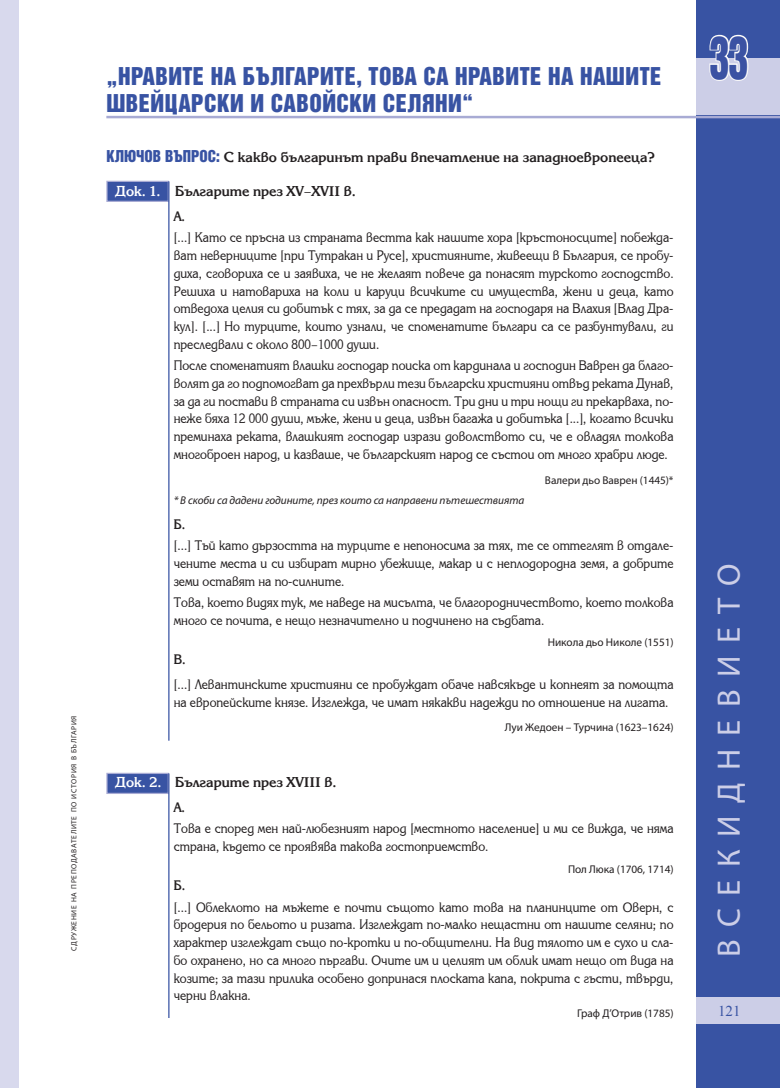
<style>
.page{position:relative;width:780px;height:1088px;background:#fff}
.page>*{position:absolute;margin:0;border:0;box-sizing:border-box;transform-origin:0 0}
.t1{font:700 53.5px "Iskar";color:#3b52a3;scale:.74 1}
.t2{font:32.5px "Myriad Pro";letter-spacing:.39em;color:#cccee7}
.ЗАГЛАВИЕ{font:700 22.5px/27px "Iskar";letter-spacing:.02em;color:#3853a3}
.КЛЮЧОВ_и_ОБОБЩАВАЩ_в{font:700 15px "Karina";color:#231f20}
.Документ_-_заглавие{font:700 15px "Karina";letter-spacing:-.005em;color:#231f20}
.t3{font:15px "Times New Roman";color:#3853a3}
.текст{font:14.38px/17.8px "Karina";color:#231f20;text-align:justify;scale:.9 1}
.текст-2{font:700 14.38px "Karina";color:#231f20;scale:.9 1}
.Източник{font:11.25px "Myriad Pro";letter-spacing:-.005em;color:#231f20}
.Източник-2{font:italic 11.25px "Myriad Pro";letter-spacing:-.005em;color:#231f20}
.t4{font:7.5px "Myriad Pro";letter-spacing:.08em;color:#231f20}
.s1{font-family:"Iskar";color:#3853a3}
.s2{color:#fff}
.s3{font-family:"Minion Pro";font-weight:400}
.s4{font-family:"Minion Pro"}
</style>
<div class="page">
<div style="left:696px;top:0;width:84px;height:1088px;background:#3853a3"></div>
<div style="left:696px;top:58px;width:84px;height:31px;background:#cccee7"></div>
<div style="left:696px;top:997px;width:84px;height:27px;background:#cccee7"></div>
<div style="left:107px;top:181px;width:61px;height:20px;background:#3853a3"></div>
<div style="left:106px;top:181px;width:63px;height:21px;border:1px solid #a8abd4"></div>
<div style="left:107px;top:773px;width:61px;height:20px;background:#3853a3"></div>
<div style="left:106px;top:773px;width:63px;height:21px;border:1px solid #a8abd4"></div>
<hr style="left:168px;top:181px;width:1px;height:560px;background:#3853a3">
<hr style="left:168px;top:773px;width:1px;height:245px;background:#3853a3">
<div style="left:0;top:0;width:19px;height:1088px;background:#d8d9ed"></div>
<hr style="left:106px;top:116px;width:674px;height:2px;background:#a8abd4">
<svg style="left:709px;top:34px;width:40px;height:47px"></svg>
<div style="left:696px;top:81px;width:84px;height:34px;background:#cccee7"></div>
<p class="t4" style="left:69px;top:950px;width:237px;rotate:-90deg">Сдружение на преподавателите по история в България</p>
<p class="ЗАГЛАВИЕ" style="left:106px;top:62px;width:556px">„НРАВИТЕ НА БЪЛГАРИТЕ, ТОВА СА НРАВИТЕ НА НАШИТЕ<br>ШВЕЙЦАРСКИ И САВОЙСКИ СЕЛЯНИ“</p>
<p class="КЛЮЧОВ_и_ОБОБЩАВАЩ_в" style="left:106px;top:148px;width:550px"><span class="s1">КЛЮЧОВ ВЪПРОС:</span> С какво българинът прави впечатление на западноевропееца?</p>
<p class="Документ_-_заглавие" style="left:115px;top:183px;width:242px"><span class="s2">Док. 1.</span> Българите през XV<span class="s3">–</span>ХV<span class="s4">ІІ</span> в.</p>
<p class="текст-2" style="left:174px;top:208px;width:14px">А.</p>
<p class="текст" style="left:174px;top:229px;width:557px">[...] Като се пръсна из страната вестта как нашите хора [кръстоносците] побежда&shy;ват неверниците [при Тутракан и Русе], християните, живеещи в България, се пробу&shy;диха, сговориха се и заявиха, че не желаят повече да понасят турското господство.<br>Решиха и натовариха на коли и каруци всичките си имущества, жени и деца, като отведоха целия си добитък с тях, за да се предадат на господаря на Влахия [Влад Дра&shy;кул]. [...] Но турците, които узнали, че споменатите българи са се разбунтували, ги преследвали с около 800<span class="s4">–</span>1000 души.</p>
<p class="текст" style="left:174px;top:357px;width:557px">После споменатият влашки господар поиска от кардинала и господин Ваврен да благо&shy;волят да го подпомогват да прехвърли тези български християни отвъд реката Дунав, за да ги постави в страната си извън опасност. Три дни и три нощи ги прекарваха, по&shy;неже бяха 12 000 души, мъже, жени и деца, извън багажа и добитъка [...], когато всички преминаха реката, влашкият господар изрази доволството си, че е овладял толкова многоброен народ, и казваше, че българският народ се състои от много храбри люде.</p>
<p class="Източник" style="left:545px;top:473px;width:130px">Валери дьо Ваврен (1445)*</p>
<p class="Източник-2" style="left:174px;top:493px;width:352px">* В скоби са дадени годините, през които са направени пътешествията</p>
<p class="текст-2" style="left:174px;top:516px;width:14px">Б.</p>
<p class="текст" style="left:174px;top:537px;width:557px">[...] Тъй като дързостта на турците е непоносима за тях, те се оттеглят в отдале&shy;чените места и си избират мирно убежище, макар и с неплодородна земя, а добрите земи оставят на по-силните.</p>
<p class="текст" style="left:174px;top:594px;width:557px">Това, което видях тук, ме наведе на мисълта, че благородничеството, което толкова много се почита, е нещо незначително и подчинено на съдбата.</p>
<p class="Източник" style="left:547px;top:635px;width:127px">Никола дьо Николе (1551)</p>
<p class="текст-2" style="left:174px;top:651px;width:15px">В.</p>
<p class="текст" style="left:174px;top:676px;width:557px">[...] Левантинските християни се пробуждат обаче навсякъде и копнеят за помощта на европейските князе. Изглежда, че имат някакви надежди по отношение на лигата.</p>
<p class="Източник" style="left:505px;top:721px;width:170px">Луи Жедоен – Турчина (1623–1624)</p>
<p class="Документ_-_заглавие" style="left:115px;top:774px;width:223px"><span class="s2">Док. 2.</span> Българите през ХV<span class="s4">ІІІ</span> в.</p>
<p class="текст-2" style="left:174px;top:799px;width:14px">А.</p>
<p class="текст" style="left:174px;top:820px;width:557px">Това е според мен най-любезният народ [местното население] и ми се вижда, че няма страна, където се проявява такова гостоприемство.</p>
<p class="Източник" style="left:568px;top:862px;width:107px">Пол Люка (1706, 1714)</p>
<p class="текст-2" style="left:174px;top:878px;width:14px">Б.</p>
<p class="текст" style="left:174px;top:898px;width:557px">[...] Облеклото на мъжете е почти същото като това на планинците от Оверн, с бродерия по бельото и ризата. Изглеждат по-малко нещастни от нашите селяни; по характер изглеждат също по-кротки и по-общителни. На вид тялото им е сухо и сла&shy;бо охранено, но са много пъргави. Очите им и целият им облик имат нещо от вида на козите; за тази прилика особено допринася плоската капа, покрита с гъсти, твърди, черни влакна.</p>
<p class="Източник" style="left:577px;top:1006px;width:98px">Граф Д’Отрив (1785)</p>
<p class="t1" style="left:709px;top:26px;width:54px">33</p>
<h2 class="t2" style="left:709px;top:957px;width:395px;rotate:-90deg">Всекиднев ието</h2>
<p class="t3" style="left:718px;top:1001px;width:24px">121</p>
<p class="t3" style="left:726px;top:1001px;width:24px">121</p>
</div>
